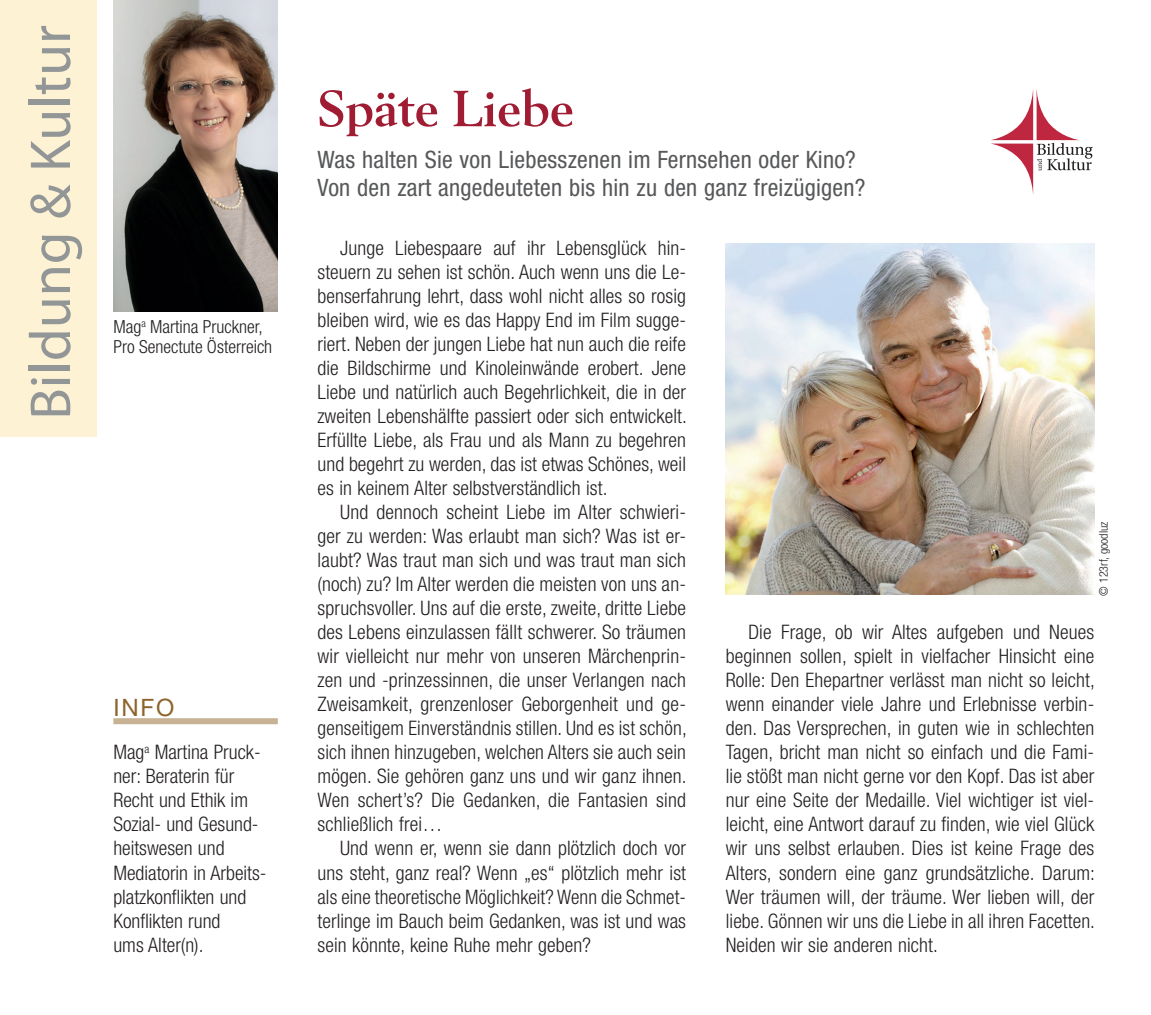
<style>
.page{position:relative;width:1151px;height:1015px;background:#fff}
.page>*{position:absolute;margin:0;border:0;box-sizing:border-box;transform-origin:0 0}
.t1{font:60px "Myriad Pro";color:#929696}
.t2{font:58px "Myriad Pro";color:#929696}
.t3{font:700 50px "Berling LT Std";color:#9f1c32}
.t4{font:condensed 24px/28px "Helvetica Neue LT Std";letter-spacing:.01em;color:#57585a}
.t5{font:24px "Helvetica Neue LT Std";color:#8c642b}
.t6{font:300 condensed 20px/24px "Helvetica Neue LT Std";letter-spacing:.005em;color:#231f20;text-align:justify}
.t7{font:300 condensed 18px/20px "Helvetica Neue LT Std";color:#231f20}
.t8{font:300 condensed 12px "Helvetica Neue LT Std";color:#231f20}
</style>
<div class="page">
<div style="left:0;top:0;width:96px;height:437px;background:#fef2d4"></div>
<img style="left:113px;top:0;width:165px;height:312px">
<div style="left:113px;top:718px;width:165px;height:6px;background:#c8b294"></div>
<svg style="left:991px;top:89px;width:102px;height:106px"></svg>
<img style="left:726px;top:243px;width:368px;height:352px">
<h2 class="t2" style="left:19px;top:420px;width:396px;rotate:-90deg">Bildung &amp; Kultur</h2>
<h3 class="t3" style="left:317px;top:79px;width:258px">Späte Liebe</h3>
<p class="t4" style="left:317px;top:146px;width:549px">Was halten Sie von Liebesszenen im Fernsehen oder Kino?<br>Von den zart angedeuteten bis hin zu den ganz freizügigen?</p>
<h1 class="t1" style="left:18px;top:420px;width:178px;rotate:-90deg">Aktuell</h1>
<p class="t6" style="left:317px;top:236px;width:371px;text-indent:23px">Junge Liebespaare auf ihr Lebensglück hin&shy;steuern zu sehen ist schön. Auch wenn uns die Le&shy;benserfahrung lehrt, dass wohl nicht alles so rosig bleiben wird, wie es das Happy End im Film sugge&shy;riert. Neben der jungen Liebe hat nun auch die reife die Bildschirme und Kinoleinwände erobert. Jene Liebe und natürlich auch Begehrlichkeit, die in der zweiten Lebenshälfte passiert oder sich entwickelt.<br>Erfüllte Liebe, als Frau und als Mann zu begehren und begehrt zu werden, das ist etwas Schönes, weil es in keinem Alter selbstverständlich ist.</p>
<p class="t6" style="left:317px;top:500px;width:371px;text-indent:23px">Und dennoch scheint Liebe im Alter schwieri&shy;ger zu werden: Was erlaubt man sich? Was ist er&shy;laubt? Was traut man sich und was traut man sich (noch) zu? Im Alter werden die meisten von uns an&shy;spruchsvoller. Uns auf die erste, zweite, dritte Liebe des Lebens einzulassen fällt schwerer. So träumen wir vielleicht nur mehr von unseren Märchenprin&shy;zen und -prinzessinnen, die unser Verlangen nach Zweisamkeit, grenzenloser Geborgenheit und ge&shy;genseitigem Einverständnis stillen. Und es ist schön, sich ihnen hinzugeben, welchen Alters sie auch sein mögen. Sie gehören ganz uns und wir ganz ihnen.<br>Wen schert’s? Die Gedanken, die Fantasien sind schließlich frei…</p>
<p class="t6" style="left:317px;top:836px;width:370px;text-indent:23px">Und wenn er, wenn sie dann plötzlich doch vor uns steht, ganz real? Wenn „es“ plötzlich mehr ist als eine theoretische Möglichkeit? Wenn die Schmet&shy;terlinge im Bauch beim Gedanken, was ist und was sein könnte, keine Ruhe mehr geben?</p>
<p class="t7" style="left:113px;top:316px;width:160px">Mag<sup>a</sup> Martina Pruckner,<br>Pro Senectute Österreich</p>
<p class="t8" style="left:1097px;top:595px;width:75px;rotate:-90deg">© 123rf, goodluz</p>
<p class="t6" style="left:726px;top:620px;width:371px;text-indent:23px">Die Frage, ob wir Altes aufgeben und Neues beginnen sollen, spielt in vielfacher Hinsicht eine Rolle: Den Ehepartner verlässt man nicht so leicht, wenn einander viele Jahre und Erlebnisse verbin&shy;den. Das Versprechen, in guten wie in schlechten Tagen, bricht man nicht so einfach und die Fami&shy;lie stößt man nicht gerne vor den Kopf. Das ist aber nur eine Seite der Medaille. Viel wichtiger ist viel&shy;leicht, eine Antwort darauf zu finden, wie viel Glück wir uns selbst erlauben. Dies ist keine Frage des Alters, sondern eine ganz grundsätzliche. Darum:<br>Wer träumen will, der träume. Wer lieben will, der liebe. Gönnen wir uns die Liebe in all ihren Facetten.<br>Neiden wir sie anderen nicht.</p>
<p class="t5" style="left:113px;top:693px;width:62px">INFO</p>
<p class="t6" style="left:113px;top:740px;width:155px;text-align:left">Mag<sup>a</sup> Martina Pruck&shy;ner: Beraterin für<br>Recht und Ethik im<br>Sozial- und Gesund&shy;heitswesen und<br>Mediatorin in Arbeits&shy;platzkonflikten und<br>Konflikten rund<br>ums Alter(n).</p>
</div>
